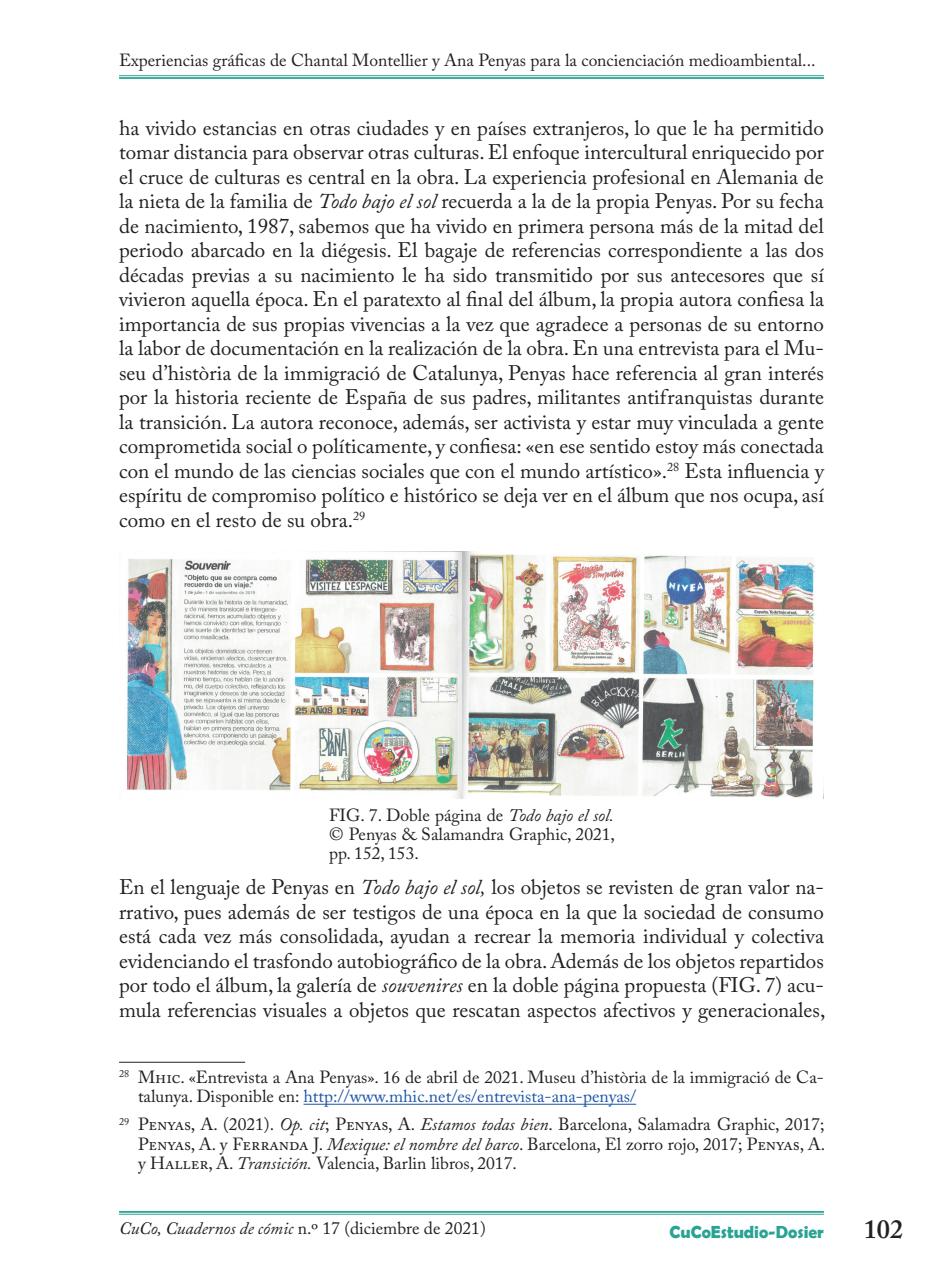
<style>
.page{position:relative;width:943px;height:1288px;background:#fff}
.page>*{position:absolute;margin:0;border:0;box-sizing:border-box;transform-origin:0 0}
.t1{font:600 26.25px "Adobe Caslon Pro";color:#231f20}
.t2{font:21px/24.5px "Adobe Caslon Pro";color:#231f20;text-align:justify}
.t3{font:17.5px/19.2px "Adobe Caslon Pro";color:#231f20;text-align:justify}
.t4{font:700 17.5px "Berlin Sans FB Demi";color:#29a394}
.s1{font-style:italic}
.s2{color:#1e56a6}
</style>
<div class="page">
<hr style="left:119px;top:1211px;width:705px;height:2px;background:#29a394">
<hr style="left:119px;top:1214px;width:705px;height:1px;background:#29a394">
<hr style="left:119px;top:75px;width:705px;height:1px;background:#29a394">
<hr style="left:119px;top:77px;width:705px;height:2px;background:#29a394">
<hr style="left:119px;top:1062px;width:126px;height:1px;background:#231f20">
<hr style="left:303px;top:1104px;width:333px;height:1px;background:#1e56a6">
<img style="left:127px;top:551px;width:336px;height:247px">
<img style="left:463px;top:551px;width:352px;height:248px">
<p class="t3" style="left:119px;top:51px;width:698px">Experiencias gráficas de Chantal Montellier y Ana Penyas para la concienciación medioambiental...</p>
<p class="t2" style="left:119px;top:115px;width:707px">ha vivido estancias en otras ciudades y en países extranjeros, lo que le ha permitido tomar distancia para observar otras culturas. El enfoque intercultural enriquecido por el cruce de culturas es central en la obra. La experiencia profesional en Alemania de la nieta de la familia de <span class="s1">Todo bajo el sol</span> recuerda a la de la propia Penyas. Por su fecha de nacimiento, 1987, sabemos que ha vivido en primera persona más de la mitad del periodo abarcado en la diégesis. El bagaje de referencias correspondiente a las dos décadas previas a su nacimiento le ha sido transmitido por sus antecesores que sí vivieron aquella época. En el paratexto al final del álbum, la propia autora confiesa la importancia de sus propias vivencias a la vez que agradece a personas de su entorno la labor de documentación en la realización de la obra. En una entrevista para el Mu&shy;seu d’història de la immigració de Catalunya, Penyas hace referencia al gran interés por la historia reciente de España de sus padres, militantes antifranquistas durante la transición. La autora reconoce, además, ser activista y estar muy vinculada a gente comprometida social o políticamente, y confiesa: «en ese sentido estoy más conectada con el mundo de las ciencias sociales que con el mundo artístico».<sup>28</sup> Esta influencia y espíritu de compromiso político e histórico se deja ver en el álbum que nos ocupa, así como en el resto de su obra.<sup>29</sup></p>
<p class="t3" style="left:329px;top:805px;width:287px">FIG. 7. Doble página de <span class="s1">Todo bajo el sol. </span>© Penyas &amp; Salamandra Graphic, 2021, pp. 152, 153.</p>
<p class="t2" style="left:119px;top:875px;width:707px">En el lenguaje de Penyas en <span class="s1">Todo bajo el sol,</span> los objetos se revisten de gran valor na&shy;rrativo, pues además de ser testigos de una época en la que la sociedad de consumo está cada vez más consolidada, ayudan a recrear la memoria individual y colectiva evidenciando el trasfondo autobiográfico de la obra. Además de los objetos repartidos por todo el álbum, la galería de <span class="s1">souvenires</span> en la doble página propuesta (FIG. 7) acu&shy;mula referencias visuales a objetos que rescatan aspectos afectivos y generacionales,</p>
<p class="t3" style="left:138px;top:1068px;width:687px;text-indent:-19px"><sup>28</sup> Mhic. «Entrevista a Ana Penyas». 16 de abril de 2021. Museu d’història de la immigració de Ca&shy;talunya. Disponible en: <span class="s2">http://www.mhic.net/es/entrevista-ana-penyas/</span></p>
<p class="t3" style="left:138px;top:1115px;width:688px;text-indent:-19px"><sup>29</sup> Penyas, A. (2021). <span class="s1">Op. cit</span>; Penyas, A. <span class="s1">Estamos todas bien</span>. Barcelona, Salamadra Graphic, 2017; Penyas, A. y Ferranda J. <span class="s1">Mexique: el nombre del barco</span>. Barcelona, El zorro rojo, 2017; Penyas, A. y Haller, A. <span class="s1">Transición.</span> Valencia, Barlin libros, 2017.</p>
<p class="t3" style="left:119px;top:1219px;width:368px"><span class="s1">CuCo, Cuadernos de cómic</span> n.º 17 (diciembre de 2021)</p>
<p class="t4" style="left:669px;top:1221px;width:156px">CuCoEstudio-Dosier</p>
<p class="t1" style="left:863px;top:1214px;width:41px">102</p>
</div>
